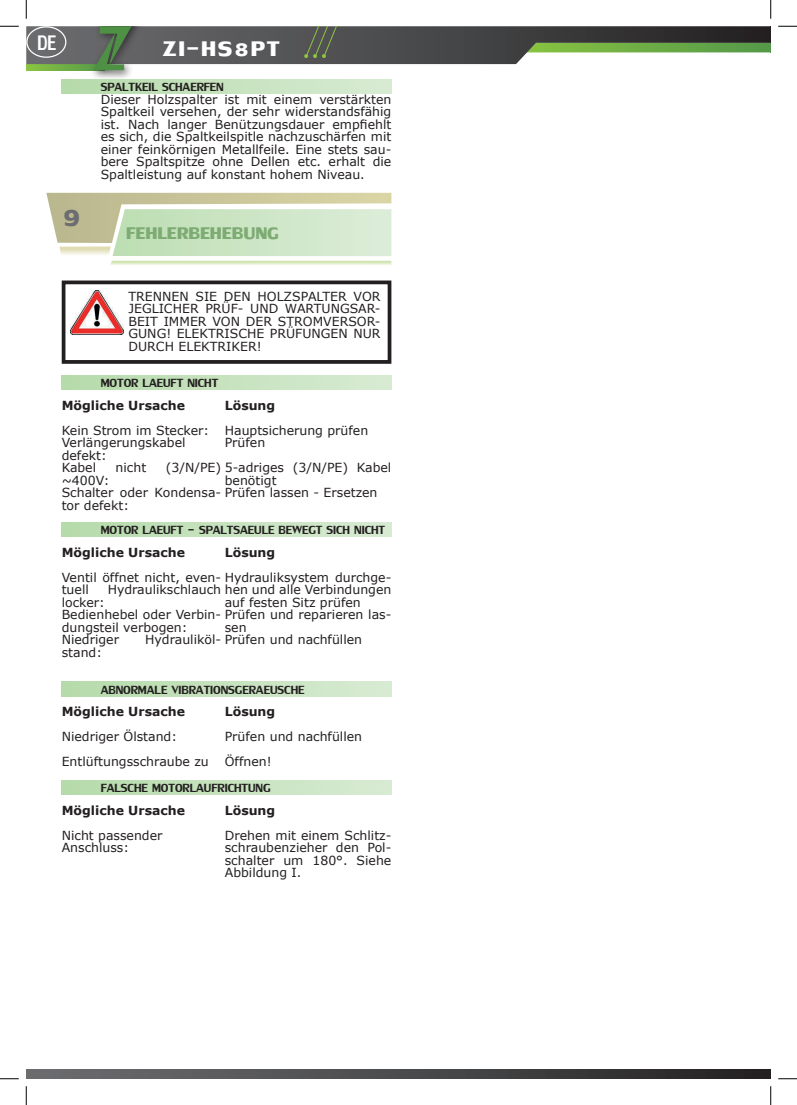
<style>
.page{position:relative;width:797px;height:1105px;background:#fff}
.page>*{position:absolute;margin:0;border:0;box-sizing:border-box;transform-origin:0 0}
.t1{font:40px "Lily UPC Bold";color:#6c6d70}
.t2{font:31.25px "Lily UPC Bold";letter-spacing:.05em;color:#fff}
.t3{font:31.12px "Lily UPC";color:#fff;scale:.76 1}
.t4{font:25px "Lily UPC Bold";color:#7dab73}
.t5{font:17.5px "Lily UPC";color:#231f20}
.t6{font:12.5px/12.5px "Verdana";color:#231f20}
.t7{font:700 12.5px "Verdana";color:#231f20}
</style>
<div class="page">
<svg style="left:26px;top:1069px;width:744px;height:10px;background:#49494a"></svg>
<div style="left:88px;top:26px;width:65px;height:59px;background:#231f20;opacity:.75"></div>
<svg style="left:26px;top:26px;width:745px;height:45px"></svg>
<img style="left:71px;top:291px;width:53px;height:43px">
<div style="left:62px;top:280px;width:329px;height:84px;border:4px solid #231f20"></div>
<svg style="left:62px;top:79px;width:329px;height:15px;background:#c6e2be"></svg>
<svg style="left:46px;top:193px;width:345px;height:72px"></svg>
<svg style="left:62px;top:375px;width:329px;height:14px;background:#c6e2be"></svg>
<svg style="left:62px;top:522px;width:329px;height:14px;background:#c6e2be"></svg>
<svg style="left:62px;top:682px;width:329px;height:14px;background:#c6e2be"></svg>
<svg style="left:62px;top:780px;width:329px;height:15px;background:#c6e2be"></svg>
<div style="left:26px;top:26px;width:40px;height:32px;border:1px solid #fff;border-radius:50%"></div>
<svg style="left:0;top:25px;width:19px;height:2px"></svg>
<svg style="left:778px;top:25px;width:19px;height:2px"></svg>
<svg style="left:0;top:1078px;width:19px;height:1px"></svg>
<svg style="left:778px;top:1078px;width:19px;height:1px"></svg>
<svg style="left:25px;top:0;width:2px;height:19px"></svg>
<svg style="left:25px;top:1086px;width:2px;height:19px"></svg>
<svg style="left:770px;top:0;width:1px;height:19px"></svg>
<svg style="left:770px;top:1086px;width:1px;height:19px"></svg>
<h3 class="t3" style="left:37px;top:24px;width:26px">DE</h3>
<h1 class="t1" style="left:62px;top:190px;width:21px">9</h1>
<h2 class="t2" style="left:163px;top:29px;width:119px">ZI-HS8PT</h2>
<h3 class="t5" style="left:101px;top:77px;width:125px">SPALTKEIL SCHAERFEN</h3>
<p class="t6" style="left:101px;top:93px;width:292px;text-align:justify">Dieser Holzspalter ist mit einem verstärkten Spaltkeil versehen, der sehr widerstandsfähig ist. Nach langer Benützungsdauer empfiehlt es sich, die Spaltkeilspitle nachzuschärfen mit einer feinkörnigen Metallfeile. Eine stets sau&shy;bere Spaltspitze ohne Dellen etc. erhalt die Spaltleistung auf konstant hohem Niveau.</p>
<h3 class="t4" style="left:126px;top:217px;width:53px">Fehlerbehebung</h3>
<p class="t6" style="left:128px;top:290px;width:253px;text-align:justify">TRENNEN SIE DEN HOLZSPALTER VOR JEGLICHER PRÜF- UND WARTUNGSAR-BEIT IMMER VON DER STROMVERSOR-GUNG! ELEKTRISCHE PRÜFUNGEN NUR DURCH ELEKTRIKER!</p>
<h3 class="t5" style="left:101px;top:373px;width:119px">MOTOR LAEUFT NICHT</h3>
<p class="t7" style="left:62px;top:396px;width:125px">Mögliche Ursache</p>
<p class="t6" style="left:62px;top:424px;width:149px">Kein Strom im Stecker:<br>Verlängerungskabel defekt:<br>Kabel</p>
<p class="t7" style="left:225px;top:396px;width:52px">Lösung</p>
<p class="t6" style="left:225px;top:424px;width:145px">Hauptsicherung prüfen<br>Prüfen</p>
<p class="t6" style="left:225px;top:474px;width:53px">benötigt</p>
<p class="t6" style="left:116px;top:461px;width:32px">nicht</p>
<p class="t6" style="left:166px;top:461px;width:227px">(3/N/PE) 5-adriges (3/N/PE) Kabel</p>
<p class="t6" style="left:62px;top:474px;width:317px">~400V:<br>Schalter oder Kondensa- Prüfen lassen - Ersetzen tor defekt:</p>
<h3 class="t5" style="left:101px;top:520px;width:286px">MOTOR LAEUFT - SPALTSAEULE BEWEGT SICH NICHT</h3>
<p class="t7" style="left:62px;top:543px;width:125px">Mögliche Ursache</p>
<p class="t6" style="left:62px;top:571px;width:331px">Ventil öffnet nicht, even- Hydrauliksystem durchge&shy;tuell</p>
<p class="t7" style="left:225px;top:543px;width:52px">Lösung</p>
<p class="t6" style="left:225px;top:589px;width:137px;line-height:25px">auf festen Sitz prüfen sen</p>
<p class="t6" style="left:108px;top:583px;width:285px">Hydraulikschlauch hen und alle Verbindungen</p>
<p class="t6" style="left:62px;top:596px;width:331px">locker:<br>Bedienhebel oder Verbin- Prüfen und reparieren las&shy;dungsteil verbogen:<br>Niedriger</p>
<p class="t6" style="left:145px;top:633px;width:218px">Hydrauliköl- Prüfen und nachfüllen</p>
<p class="t6" style="left:62px;top:646px;width:42px">stand:</p>
<h3 class="t5" style="left:101px;top:679px;width:205px">ABNORMALE VIBRATIONSGERAEUSCHE</h3>
<p class="t7" style="left:62px;top:703px;width:125px">Mögliche Ursache</p>
<p class="t6" style="left:62px;top:724px;width:149px;line-height:25px">Niedriger Ölstand:<br>Entlüftungsschraube zu</p>
<p class="t7" style="left:225px;top:703px;width:52px">Lösung</p>
<p class="t6" style="left:225px;top:724px;width:139px;line-height:25px">Prüfen und nachfüllen<br>Öffnen!</p>
<h3 class="t5" style="left:101px;top:778px;width:171px">FALSCHE MOTORLAUFRICHTUNG</h3>
<p class="t7" style="left:62px;top:801px;width:125px">Mögliche Ursache</p>
<p class="t6" style="left:62px;top:829px;width:102px">Nicht passender<br>Anschluss:</p>
<p class="t7" style="left:225px;top:801px;width:52px">Lösung</p>
<p class="t6" style="left:225px;top:829px;width:168px;text-align:justify">Drehen mit einem Schlitz&shy;schraubenzieher den Pol&shy;schalter um 180°. Siehe Abbildung I.</p>
</div>
